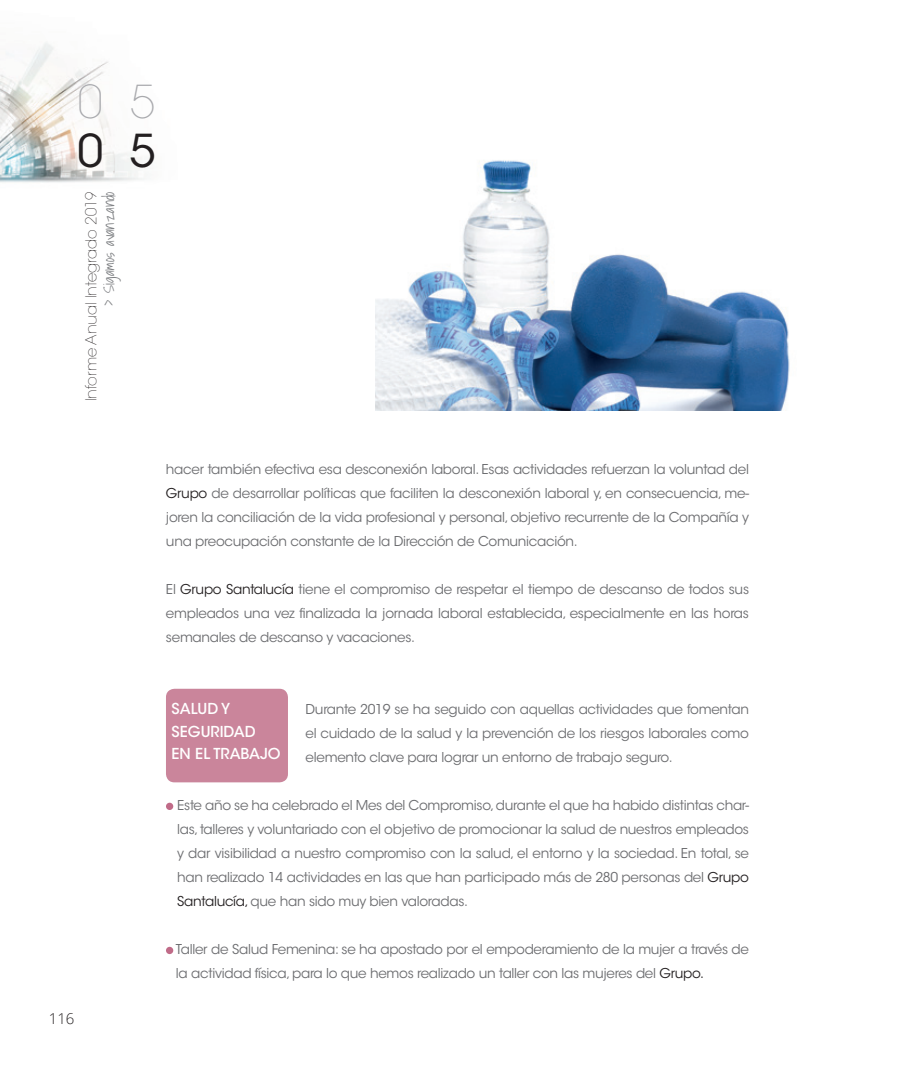
<style>
.page{position:relative;width:915px;height:1085px;background:#fff}
.page>*{position:absolute;margin:0;border:0;box-sizing:border-box;transform-origin:0 0}
.t1{font:200 45px "ITC Avant Garde Std";color:#a8a9ad}
.t2{font:45px "ITC Avant Garde Std";color:#231f20}
.t3{font:500 15px/22.5px "ITC Avant Garde Std";color:#fff}
.t4{font:200 15px "ITC Avant Garde Std";color:#231f20}
.t5{font:300 15px "Shadows Into";color:#808285}
.t6{font:300 15px "Open Sans";color:#231f20}
.t7{font:13.5px/24px "ITC Avant Garde Std";letter-spacing:-.02em;color:#6c6d70;text-align:justify}
.s1{color:#231f20}
</style>
<div class="page">
<img style="left:0;top:43px;width:144px;height:140px">
<img style="left:375px;top:160px;width:415px;height:250px">
<div style="left:166px;top:802px;width:7px;height:7px;background:#c06b88;border-radius:50%"></div>
<div style="left:166px;top:946px;width:7px;height:7px;background:#c06b88;border-radius:50%"></div>
<div style="left:166px;top:688px;width:122px;height:94px;background:#ca859b;border-radius:9px"></div>
<h1 class="t1" style="left:78px;top:76px;width:26px">0</h1>
<h1 class="t2" style="left:77px;top:123px;width:27px">0</h1>
<p class="t4" style="left:82px;top:401px;width:211px;rotate:-90deg">Informe Anual Integrado 2019</p>
<p class="t5" style="left:97px;top:306px;width:116px;rotate:-90deg">&gt; Sigamos avanzando</p>
<h1 class="t1" style="left:130px;top:76px;width:26px">5</h1>
<h1 class="t2" style="left:130px;top:123px;width:27px">5</h1>
<p class="t6" style="left:49px;top:1008px;width:27px">116</p>
<p class="t7" style="left:166px;top:457px;width:584px">hacer también efectiva esa desconexión laboral. Esas actividades refuerzan la voluntad del <span class="s1">Grupo</span> de desarrollar políticas que faciliten la desconexión laboral y, en consecuencia, me&shy;joren la conciliación de la vida profesional y personal, objetivo recurrente de la Compañía y una preocupación constante de la Dirección de Comunicación.</p>
<p class="t7" style="left:166px;top:577px;width:584px">El <span class="s1">Grupo Santalucía</span> tiene el compromiso de respetar el tiempo de descanso de todos sus empleados una vez finalizada la jornada laboral establecida, especialmente en las horas semanales de descanso y vacaciones.</p>
<p class="t3" style="left:171px;top:697px;width:110px">SALUD Y<br>SEGURIDAD<br>EN EL TRABAJO</p>
<p class="t7" style="left:305px;top:697px;width:445px">Durante 2019 se ha seguido con aquellas actividades que fomentan el cuidado de la salud y la prevención de los riesgos laborales como elemento clave para lograr un entorno de trabajo seguro.</p>
<p class="t7" style="left:177px;top:793px;width:573px">Este año se ha celebrado el Mes del Compromiso, durante el que ha habido distintas char&shy;las, talleres y voluntariado con el objetivo de promocionar la salud de nuestros empleados y dar visibilidad a nuestro compromiso con la salud, el entorno y la sociedad. En total, se han realizado 14 actividades en las que han participado más de 280 personas del <span class="s1">Grupo Santalucía,</span> que han sido muy bien valoradas.</p>
<p class="t7" style="left:176px;top:937px;width:574px">Taller de Salud Femenina: se ha apostado por el empoderamiento de la mujer a través de la actividad física, para lo que hemos realizado un taller con las mujeres del <span class="s1">Grupo.</span></p>
</div>
